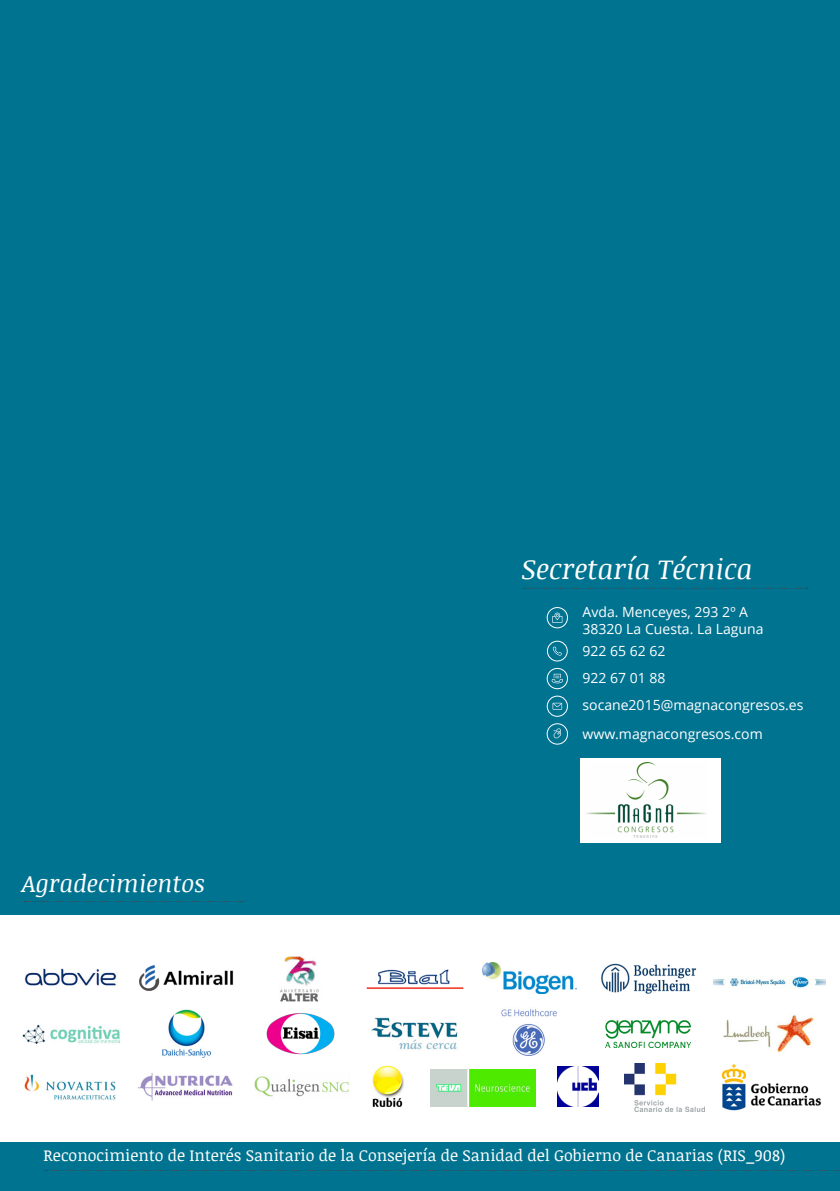
<style>
.page{position:relative;width:840px;height:1191px;background:#fff}
.page>*{position:absolute;margin:0;border:0;box-sizing:border-box;transform-origin:0 0}
.Paragraph_Style_1{font:italic 28px "Noticia Text";color:#fffefc}
.Paragraph_Style_1-2{font:italic 24px "Noticia Text";color:#fff}
.Paragraph_Style_1-3{font:16px "Noticia Text";color:#fffefc}
.t1{font:14px "Open Sans";color:#fff}
</style>
<div class="page">
<div style="left:0;top:0;width:839px;height:1191px;background:#007391"></div>
<svg style="left:24px;top:901px;width:219px;height:1px"></svg>
<div style="left:0;top:915px;width:839px;height:226px;background:#fff"></div>
<img style="left:366px;top:969px;width:97px;height:21px">
<img style="left:482px;top:962px;width:93px;height:31px">
<img style="left:601px;top:963px;width:96px;height:31px">
<img style="left:721px;top:1063px;width:101px;height:47px">
<img style="left:713px;top:976px;width:111px;height:12px">
<img style="left:22px;top:1025px;width:98px;height:19px">
<img style="left:266px;top:1013px;width:69px;height:41px">
<img style="left:24px;top:968px;width:93px;height:17px">
<img style="left:371px;top:1017px;width:87px;height:33px">
<img style="left:605px;top:1020px;width:86px;height:28px">
<img style="left:723px;top:1015px;width:91px;height:37px">
<img style="left:372px;top:1066px;width:31px;height:41px">
<img style="left:162px;top:1009px;width:49px;height:48px">
<img style="left:137px;top:1073px;width:96px;height:28px">
<img style="left:430px;top:1069px;width:105px;height:37px">
<img style="left:557px;top:1066px;width:40px;height:40px">
<img style="left:624px;top:1064px;width:79px;height:47px">
<img style="left:254px;top:1076px;width:95px;height:21px">
<img style="left:280px;top:956px;width:39px;height:46px">
<img style="left:501px;top:1009px;width:56px;height:46px">
<img style="left:140px;top:965px;width:94px;height:25px">
<img style="left:24px;top:1074px;width:92px;height:26px">
<svg style="left:45px;top:1170px;width:795px;height:1px"></svg>
<svg style="left:523px;top:588px;width:283px;height:1px"></svg>
<div style="left:580px;top:758px;width:140px;height:85px;background:#fff"></div>
<img style="left:586px;top:762px;width:120px;height:75px">
<div style="left:546px;top:607px;width:21px;height:21px;border:1px solid #fff;border-radius:50%"></div>
<svg style="left:552px;top:612px;width:10px;height:11px"></svg>
<div style="left:547px;top:641px;width:20px;height:20px;border:1px solid #fff;border-radius:50%"></div>
<svg style="left:552px;top:646px;width:9px;height:9px"></svg>
<div style="left:546px;top:668px;width:21px;height:21px;border:1px solid #fff;border-radius:50%"></div>
<svg style="left:551px;top:674px;width:11px;height:9px"></svg>
<div style="left:546px;top:696px;width:21px;height:20px;border:1px solid #fff;border-radius:50%"></div>
<svg style="left:552px;top:703px;width:9px;height:6px"></svg>
<div style="left:546px;top:723px;width:21px;height:21px;border:1px solid #fff;border-radius:50%"></div>
<svg style="left:553px;top:728px;width:8px;height:10px"></svg>
<p class="Paragraph_Style_1" style="left:521px;top:549px;width:232px">Secretaría Técnica</p>
<p class="t1" style="left:582px;top:602px;width:167px">Avda. Menceyes, 293 2º A</p>
<p class="t1" style="left:582px;top:619px;width:182px">38320 La Cuesta. La Laguna</p>
<p class="t1" style="left:582px;top:668px;width:85px">922 67 01 88</p>
<p class="t1" style="left:582px;top:642px;width:85px">922 65 62 62</p>
<p class="t1" style="left:582px;top:695px;width:222px">socane2015@magnacongresos.es</p>
<p class="Paragraph_Style_1-2" style="left:22px;top:866px;width:184px">Agradecimientos</p>
<p class="t1" style="left:582px;top:724px;width:182px">www.magnacongresos.com</p>
<p class="Paragraph_Style_1-3" style="left:43px;top:1144px;width:742px">Reconocimiento de Interés Sanitario de la Consejería de Sanidad del Gobierno de Canarias (RIS_908)</p>
</div>
